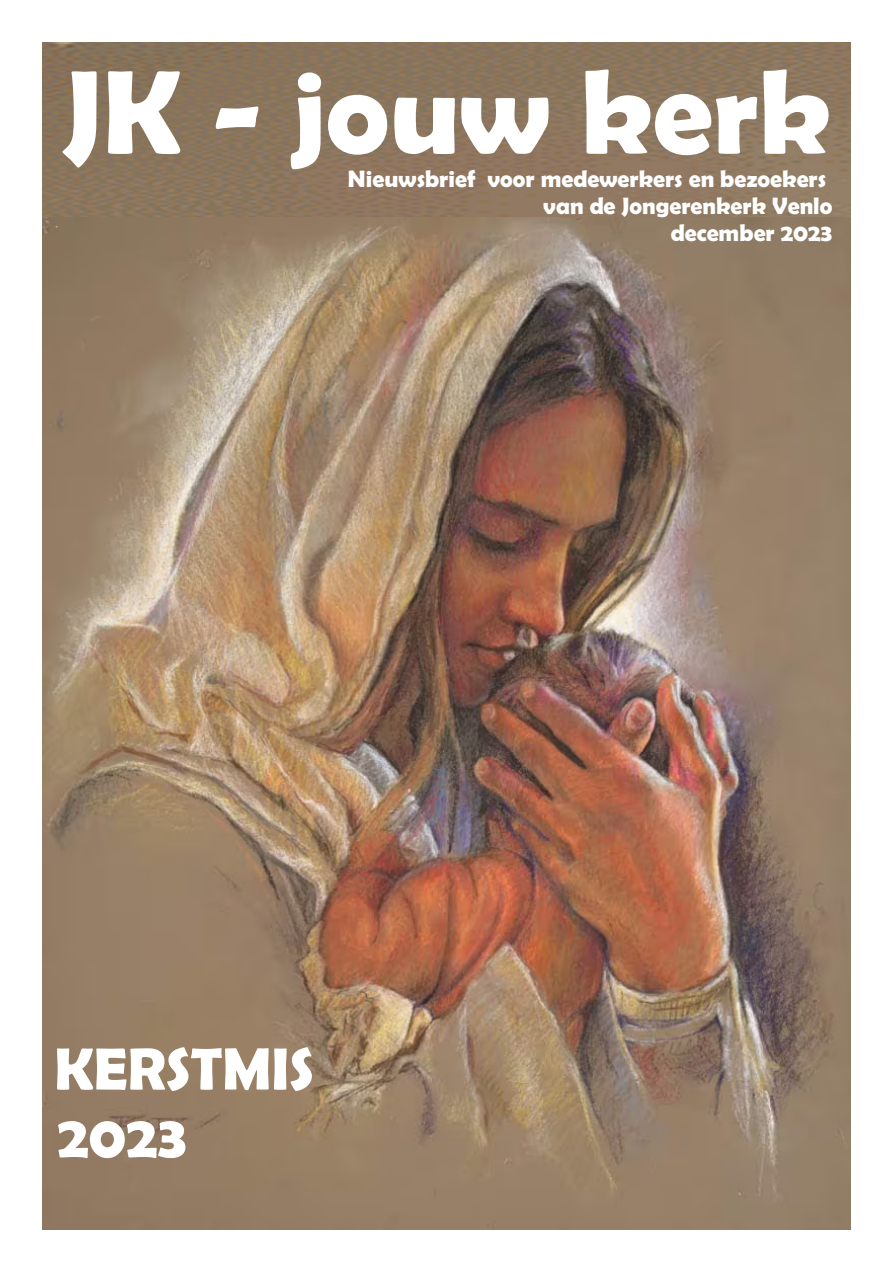
<style>
.page{position:relative;width:893px;height:1263px;background:#fff}
.page>*{position:absolute;margin:0;border:0;box-sizing:border-box;transform-origin:0 0}
.t1{font:700 120px "Berlin Sans FB Demi";color:#fff}
.t2{font:700 60px/67.7px "Berlin Sans FB Demi";color:#fff}
.t3{font:700 24px/27.2px "Berlin Sans FB Demi";color:#fff;text-align:right}
</style>
<div class="page">
<img style="left:42px;top:42px;width:808px;height:176px">
<img style="left:42px;top:218px;width:808px;height:1011px">
<h1 class="t1" style="left:62px;top:43px;width:770px">JK - jouw kerk</h1>
<p class="t3" style="left:348px;top:164px;width:486px">Nieuwsbrief voor medewerkers en bezoekers van de Jongerenkerk Venlo<br>december 2023</p>
<h2 class="t2" style="left:54px;top:1034px;width:261px">KERSTMIS<br>2023</h2>
</div>
